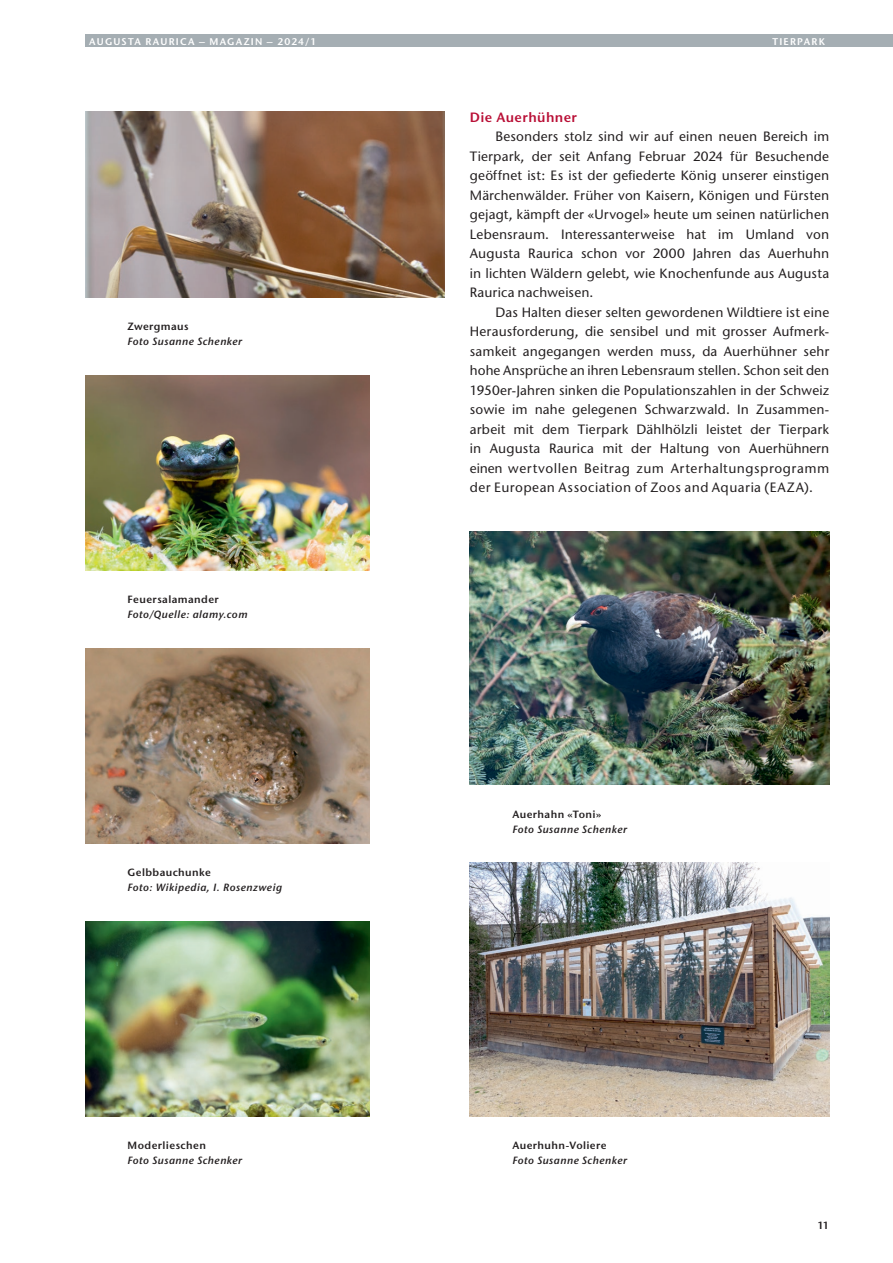
<style>
.page{position:relative;width:893px;height:1263px;background:#fff}
.page>*{position:absolute;margin:0;border:0;box-sizing:border-box;transform-origin:0 0}
.t1{font:500 13.5px/19.5px "Stone Sans ITC Std";letter-spacing:.025em;color:#231f20;text-align:justify}
.t2{font:600 13.5px "Stone Sans ITC Std";letter-spacing:.03em;color:#b90f36}
.t3{font:italic 600 10.5px "Stone Sans ITC Std";letter-spacing:.04em;color:#231f20}
.t4{font:600 10.5px "Stone Sans ITC Std";letter-spacing:.04em;color:#231f20}
.t5{font:600 9.75px "Stone Sans ITC Std";letter-spacing:.125em;color:#fff}
</style>
<div class="page">
<div style="left:85px;top:34px;width:808px;height:13px;background:#a5aeb3"></div>
<img style="left:85px;top:648px;width:285px;height:195px">
<img style="left:85px;top:921px;width:285px;height:195px">
<img style="left:470px;top:863px;width:359px;height:253px">
<img style="left:470px;top:531px;width:359px;height:254px">
<img style="left:85px;top:111px;width:359px;height:186px">
<img style="left:85px;top:375px;width:285px;height:195px">
<p class="t5" style="left:89px;top:35px;width:229px">AUGUSTA RAURICA – MAGAZIN – 2024/1</p>
<p class="t5" style="left:772px;top:35px;width:54px">TIERPARK</p>
<p class="t4" style="left:128px;top:320px;width:63px">Zwergmaus</p>
<p class="t3" style="left:128px;top:335px;width:116px">Foto Susanne Schenker</p>
<p class="t4" style="left:128px;top:593px;width:93px">Feuersalamander</p>
<p class="t3" style="left:128px;top:608px;width:121px">Foto/Quelle: alamy.com</p>
<p class="t4" style="left:128px;top:866px;width:85px">Gelbbauchunke</p>
<p class="t3" style="left:128px;top:881px;width:156px">Foto: Wikipedia, I. Rosenzweig</p>
<p class="t4" style="left:128px;top:1139px;width:80px">Moderlieschen</p>
<p class="t3" style="left:128px;top:1154px;width:116px">Foto Susanne Schenker</p>
<p class="t2" style="left:470px;top:108px;width:109px">Die Auerhühner</p>
<p class="t1" style="left:470px;top:126px;width:361px;text-indent:26px">Besonders stolz sind wir auf einen neuen Bereich im Tierpark, der seit Anfang Februar 2024 für Besuchende geöffnet ist: Es ist der gefiederte König unserer einstigen Märchenwälder. Früher von Kaisern, Königen und Fürsten gejagt, kämpft der «Urvogel» heute um seinen natürlichen Lebensraum. Interessanterweise hat im Umland von Augusta Raurica schon vor 2000 Jahren das Auerhuhn in lichten Wäldern gelebt, wie Knochenfunde aus Augusta Raurica nachweisen.</p>
<p class="t1" style="left:470px;top:302px;width:361px;text-indent:26px">Das Halten dieser selten gewordenen Wildtiere ist eine Herausforderung, die sensibel und mit grosser Aufmerk&shy;samkeit angegangen werden muss, da Auerhühner sehr hohe Ansprüche an ihren Lebensraum stellen. Schon seit den 1950er-Jahren sinken die Populationszahlen in der Schweiz sowie im nahe gelegenen Schwarzwald. In Zusammen&shy;arbeit mit dem Tierpark Dählhölzli leistet der Tierpark in Augusta Raurica mit der Haltung von Auerhühnern einen wertvollen Beitrag zum Arterhaltungsprogramm der European Association of Zoos and Aquaria (EAZA).</p>
<p class="t4" style="left:512px;top:808px;width:90px">Auerhahn «Toni»</p>
<p class="t3" style="left:512px;top:823px;width:116px">Foto Susanne Schenker</p>
<p class="t4" style="left:512px;top:1139px;width:96px">Auerhuhn-Voliere</p>
<p class="t3" style="left:512px;top:1154px;width:116px">Foto Susanne Schenker</p>
<p class="t4" style="left:817px;top:1219px;width:13px">11</p>
</div>
